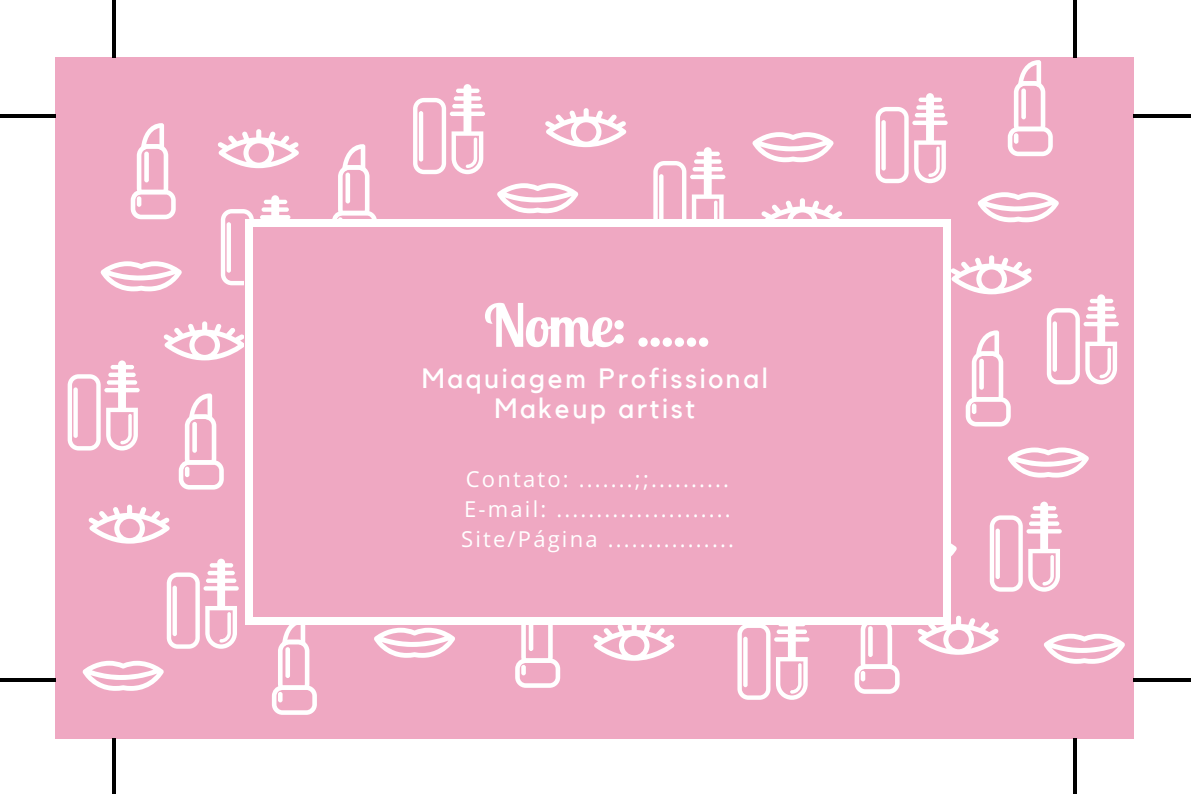
<style>
.page{position:relative;width:1191px;height:794px;background:#fff}
.page>*{position:absolute;margin:0;border:0;box-sizing:border-box;transform-origin:0 0}
.t1{font:700 58.8px "Lobster Two";color:#fff}
.t2{font:28px/30px "Kollektif";letter-spacing:.1em;color:#fff;text-align:center}
.t3{font:22px/30px "Open Sans";letter-spacing:.1em;color:#fff}
</style>
<div class="page">
<div style="left:56px;top:57px;width:1078px;height:682px;background:#efa8c2"></div>
<svg style="left:221px;top:195px;width:70px;height:90px"></svg>
<svg style="left:101px;top:261px;width:81px;height:30px"></svg>
<svg style="left:218px;top:129px;width:81px;height:39px"></svg>
<svg style="left:131px;top:123px;width:45px;height:96px"></svg>
<div style="left:144px;top:152px;width:5px;height:30px;background:#fff;border-radius:2px"></div>
<hr style="left:137px;top:196px;width:4px;height:11px;background:#fff;border-radius:2px">
<svg style="left:332px;top:144px;width:45px;height:75px"></svg>
<div style="left:345px;top:173px;width:5px;height:30px;background:#fff;border-radius:2px"></div>
<div style="left:338px;top:217px;width:5px;height:11px;background:#fff;border-radius:2px"></div>
<svg style="left:413px;top:84px;width:72px;height:90px"></svg>
<svg style="left:164px;top:321px;width:80px;height:39px"></svg>
<svg style="left:68px;top:360px;width:72px;height:90px"></svg>
<svg style="left:179px;top:393px;width:45px;height:96px"></svg>
<div style="left:192px;top:422px;width:5px;height:31px;background:#fff;border-radius:2px"></div>
<hr style="left:185px;top:466px;width:4px;height:11px;background:#fff;border-radius:2px">
<svg style="left:89px;top:504px;width:81px;height:39px"></svg>
<svg style="left:83px;top:661px;width:81px;height:30px"></svg>
<svg style="left:272px;top:625px;width:403px;height:90px"></svg>
<svg style="left:497px;top:183px;width:81px;height:30px"></svg>
<svg style="left:545px;top:108px;width:81px;height:39px"></svg>
<svg style="left:737px;top:625px;width:72px;height:75px"></svg>
<svg style="left:653px;top:147px;width:72px;height:72px"></svg>
<svg style="left:752px;top:132px;width:81px;height:30px"></svg>
<svg style="left:761px;top:198px;width:81px;height:21px"></svg>
<svg style="left:950px;top:537px;width:6px;height:30px"></svg>
<svg style="left:854px;top:625px;width:45px;height:69px"></svg>
<svg style="left:868px;top:626px;width:4px;height:31px"></svg>
<div style="left:860px;top:671px;width:5px;height:10px;background:#fff;border-radius:2px"></div>
<svg style="left:917px;top:616px;width:81px;height:39px"></svg>
<svg style="left:989px;top:501px;width:72px;height:90px"></svg>
<svg style="left:1044px;top:634px;width:80px;height:30px"></svg>
<svg style="left:875px;top:93px;width:72px;height:90px"></svg>
<svg style="left:977px;top:192px;width:81px;height:30px"></svg>
<svg style="left:950px;top:255px;width:81px;height:39px"></svg>
<svg style="left:965px;top:330px;width:45px;height:96px"></svg>
<div style="left:979px;top:359px;width:5px;height:31px;background:#fff;border-radius:2px"></div>
<div style="left:971px;top:403px;width:5px;height:11px;background:#fff;border-radius:2px"></div>
<svg style="left:1007px;top:447px;width:81px;height:30px"></svg>
<svg style="left:1046px;top:294px;width:72px;height:90px"></svg>
<svg style="left:1007px;top:60px;width:45px;height:96px"></svg>
<div style="left:1021px;top:88px;width:5px;height:31px;background:#fff;border-radius:2px"></div>
<div style="left:1013px;top:133px;width:5px;height:11px;background:#fff;border-radius:2px"></div>
<svg style="left:167px;top:558px;width:72px;height:91px"></svg>
<div style="left:245px;top:219px;width:705px;height:406px;background:#efa8c2"></div>
<div style="left:943px;top:617px;width:7px;height:7px;background:#fff"></div>
<div style="left:245px;top:227px;width:8px;height:390px;background:#fff"></div>
<div style="left:245px;top:617px;width:8px;height:7px;background:#fff"></div>
<div style="left:943px;top:227px;width:7px;height:390px;background:#fff"></div>
<div style="left:252px;top:617px;width:691px;height:7px;background:#fff"></div>
<div style="left:943px;top:220px;width:7px;height:7px;background:#fff"></div>
<div style="left:245px;top:220px;width:8px;height:7px;background:#fff"></div>
<div style="left:252px;top:220px;width:691px;height:7px;background:#fff"></div>
<hr style="left:113px;top:0;width:3px;height:57px;background:#000">
<hr style="left:0;top:114px;width:56px;height:3px;background:#000">
<hr style="left:1073px;top:0;width:3px;height:57px;background:#000">
<hr style="left:1134px;top:114px;width:57px;height:3px;background:#000">
<hr style="left:1073px;top:739px;width:3px;height:55px;background:#000">
<hr style="left:1134px;top:679px;width:57px;height:3px;background:#000">
<hr style="left:113px;top:739px;width:3px;height:55px;background:#000">
<hr style="left:0;top:679px;width:56px;height:3px;background:#000">
<h1 class="t1" style="left:484px;top:288px;width:228px">Nome: ......</h1>
<p class="t2" style="left:422px;top:364px;width:347px">Maquiagem Profissional<br>Makeup artist</p>
<p class="t3" style="left:461px;top:463px;width:274px">Contato: .......;;..........<br>E-mail: ......................<br>Site/Página ................</p>
</div>
